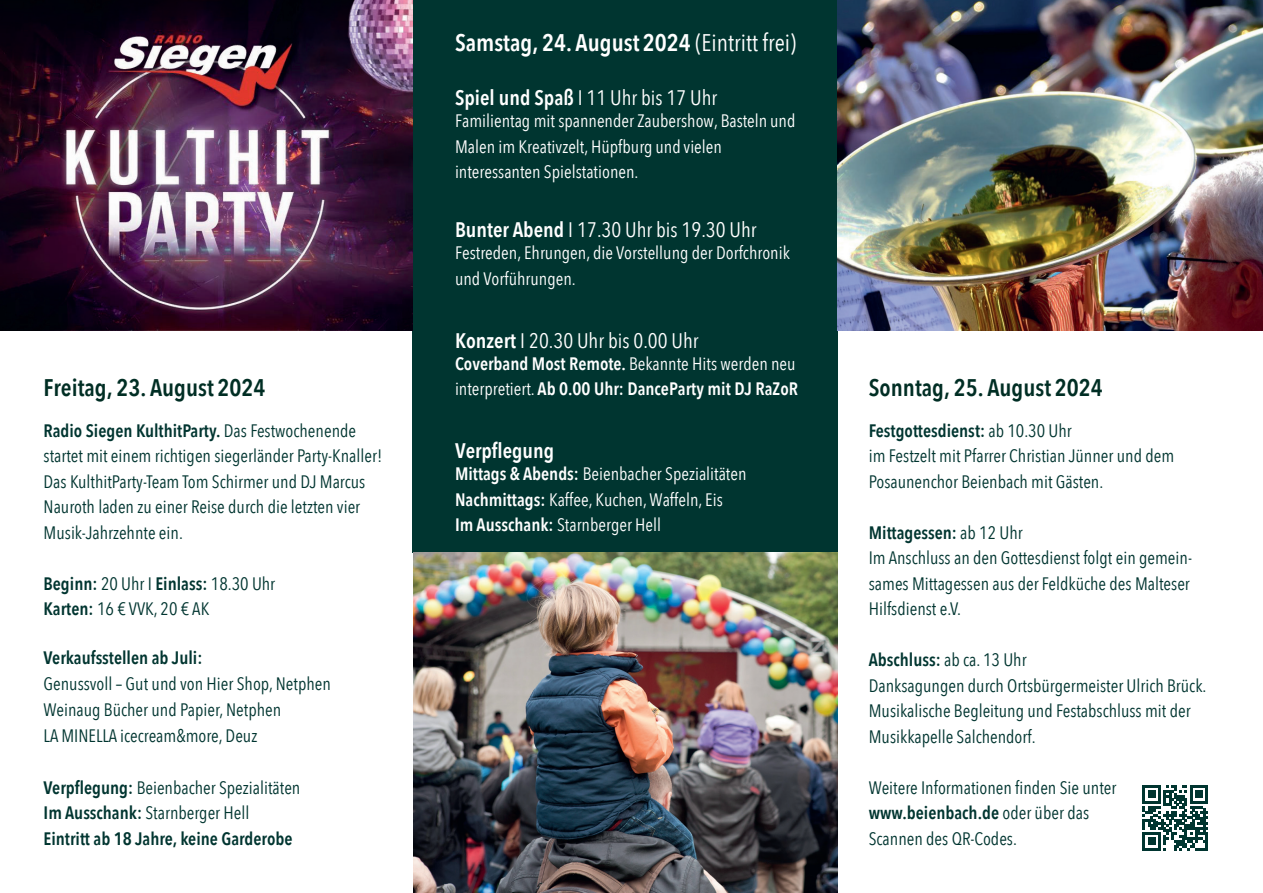
<style>
.page{position:relative;width:1263px;height:893px;background:#fff}
.page>*{position:absolute;margin:0;border:0;box-sizing:border-box;transform-origin:0 0}
.t1{font:600 24px "Avenir Next Condensed";color:#002e24}
.t2{font:600 24px "Avenir Next Condensed";color:#fff}
.t3{font:21px "Avenir Next Condensed";color:#fff}
.t4{font:600 21px "Avenir Next Condensed";color:#fff}
.t5{font:18px/25.5px "Avenir Next Condensed";color:#003530}
.t6{font:18px/25.5px "Avenir Next Condensed";color:#fff}
.t7{font:600 18px/25.5px "Avenir Next Condensed";color:#003530}
.t8{font:600 18px/25.5px "Avenir Next Condensed";color:#fff}
.s1{font-weight:600}
.s2{font-weight:400}
</style>
<div class="page">
<div style="left:412px;top:0;width:426px;height:553px;background:#003530"></div>
<img style="left:0;top:0;width:412px;height:331px">
<img style="left:413px;top:553px;width:425px;height:340px">
<img style="left:838px;top:0;width:425px;height:331px">
<svg style="left:1142px;top:785px;width:66px;height:66px"></svg>
<h1 class="t1" style="left:44px;top:367px;width:223px">Freitag, 23. August 2024</h1>
<p class="t5" style="left:44px;top:417px;width:340px"><span class="s1">Radio Siegen KulthitParty.</span> Das Festwochenende startet mit einem richtigen siegerländer Party-Knaller!<br>Das KulthitParty-Team Tom Schirmer und DJ Marcus Nauroth laden zu einer Reise durch die letzten vier Musik-Jahrzehnte ein.</p>
<p class="t5" style="left:44px;top:570px;width:233px"><span class="s1">Beginn:</span> 20 Uhr I <span class="s1">Einlass:</span> 18.30 Uhr<br><span class="s1">Karten:</span> 16 € VVK, 20 € AK</p>
<p class="t7" style="left:44px;top:645px;width:160px">Verkaufsstellen ab Juli:</p>
<p class="t5" style="left:44px;top:670px;width:289px;line-height:26px">Genussvoll – Gut und von Hier Shop, Netphen<br>Weinaug Bücher und Papier, Netphen<br>LA MINELLA icecream&amp;more, Deuz</p>
<p class="t7" style="left:44px;top:774px;width:258px">Verpflegung: <span class="s2">Beienbacher Spezialitäten<br></span>Im Ausschank: <span class="s2">Starnberger Hell<br></span>Eintritt ab 18 Jahre, keine Garderobe</p>
<h1 class="t2" style="left:455px;top:22px;width:343px">Samstag, 24. August 2024 <span class="s2">(Eintritt frei)</span></h1>
<p class="t3" style="left:455px;top:80px;width:264px"><span class="s1">Spiel und Spaß</span> I 11 Uhr bis 17 Uhr</p>
<p class="t6" style="left:455px;top:107px;width:342px">Familientag mit spannender Zaubershow, Basteln und<br>Malen im Kreativzelt, Hüpfburg und vielen interessanten Spielstationen.</p>
<p class="t3" style="left:455px;top:212px;width:303px"><span class="s1">Bunter Abend</span> I 17.30 Uhr bis 19.30 Uhr</p>
<p class="t6" style="left:455px;top:239px;width:336px">Festreden, Ehrungen, die Vorstellung der Dorfchronik und Vorführungen.</p>
<p class="t3" style="left:455px;top:322px;width:245px"><span class="s1">Konzert</span> I 20.30 Uhr bis 0.00 Uhr</p>
<p class="t8" style="left:455px;top:350px;width:345px">Coverband Most Remote. <span class="s2">Bekannte Hits werden neu interpretiert.</span> Ab 0.00 Uhr: DanceParty mit DJ RaZoR</p>
<p class="t4" style="left:455px;top:432px;width:101px">Verpflegung</p>
<p class="t6" style="left:455px;top:460px;width:293px"><span class="s1">Mittags &amp; Abends:</span> Beienbacher Spezialitäten<br><span class="s1">Nachmittags:</span> Kaffee, Kuchen, Waffeln, Eis<br><span class="s1">Im Ausschank:</span> Starnberger Hell</p>
<h1 class="t1" style="left:869px;top:367px;width:236px">Sonntag, 25. August 2024</h1>
<p class="t5" style="left:869px;top:417px;width:307px"><span class="s1">Festgottesdienst:</span> ab 10.30 Uhr<br>im Festzelt mit Pfarrer Christian Jünner und dem<br>Posaunenchor Beienbach mit Gästen.</p>
<p class="t5" style="left:869px;top:519px;width:325px"><span class="s1">Mittagessen:</span> ab 12 Uhr<br>Im Anschluss an den Gottesdienst folgt ein gemein&shy;sames Mittagessen aus der Feldküche des Malteser Hilfsdienst e.V.</p>
<p class="t5" style="left:869px;top:646px;width:339px"><span class="s1">Abschluss:</span> ab ca. 13 Uhr<br>Danksagungen durch Ortsbürgermeister Ulrich Brück.<br>Musikalische Begleitung und Festabschluss mit der Musikkapelle Salchendorf.</p>
<p class="t5" style="left:869px;top:774px;width:249px">Weitere Informationen finden Sie unter <span class="s1">www.beienbach.de</span> oder über das<br>Scannen des QR-Codes.</p>
</div>
